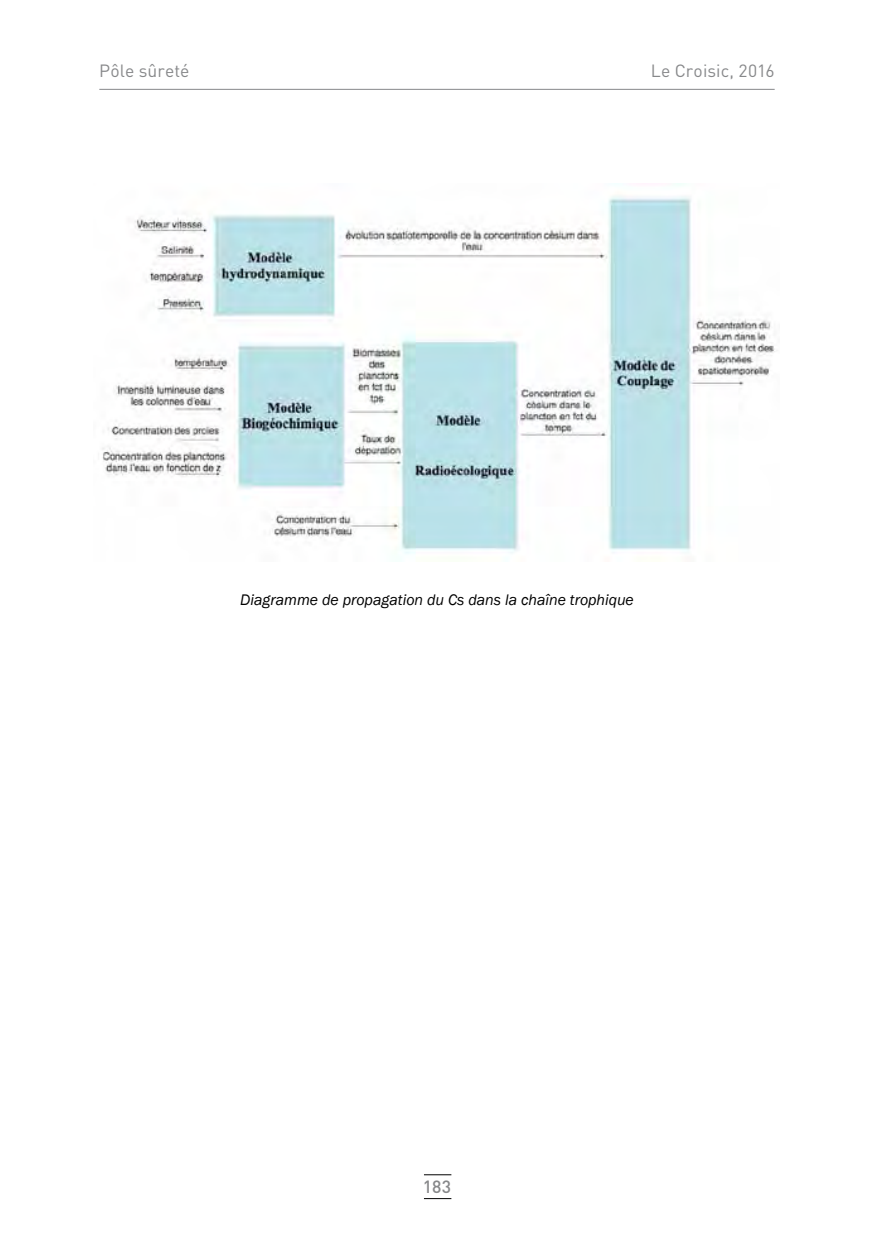
<style>
.page{position:relative;width:874px;height:1241px;background:#fff}
.page>*{position:absolute;margin:0;border:0;box-sizing:border-box;transform-origin:0 0}
.t1{font:17.5px "DIN";letter-spacing:.005em;color:#87888a}
.t2{font:500 17.5px "DIN";color:#87888a}
.t3{font:italic 15.75px "Franklin Gothic";color:#000}
</style>
<div class="page">
<hr style="left:99px;top:89px;width:675px;height:1px;background:#87888a">
<svg style="left:424px;top:1174px;width:27px;height:1px"></svg>
<img style="left:102px;top:184px;width:673px;height:370px">
<p class="t1" style="left:99px;top:60px;width:92px">Pôle sûreté</p>
<p class="t1" style="left:650px;top:60px;width:125px">Le Croisic, 2016</p>
<p class="t3" style="left:240px;top:590px;width:395px">Diagramme de propagation du Cs dans la chaîne trophique</p>
<p class="t2" style="left:423px;top:1174px;width:29px">183</p>
</div>
